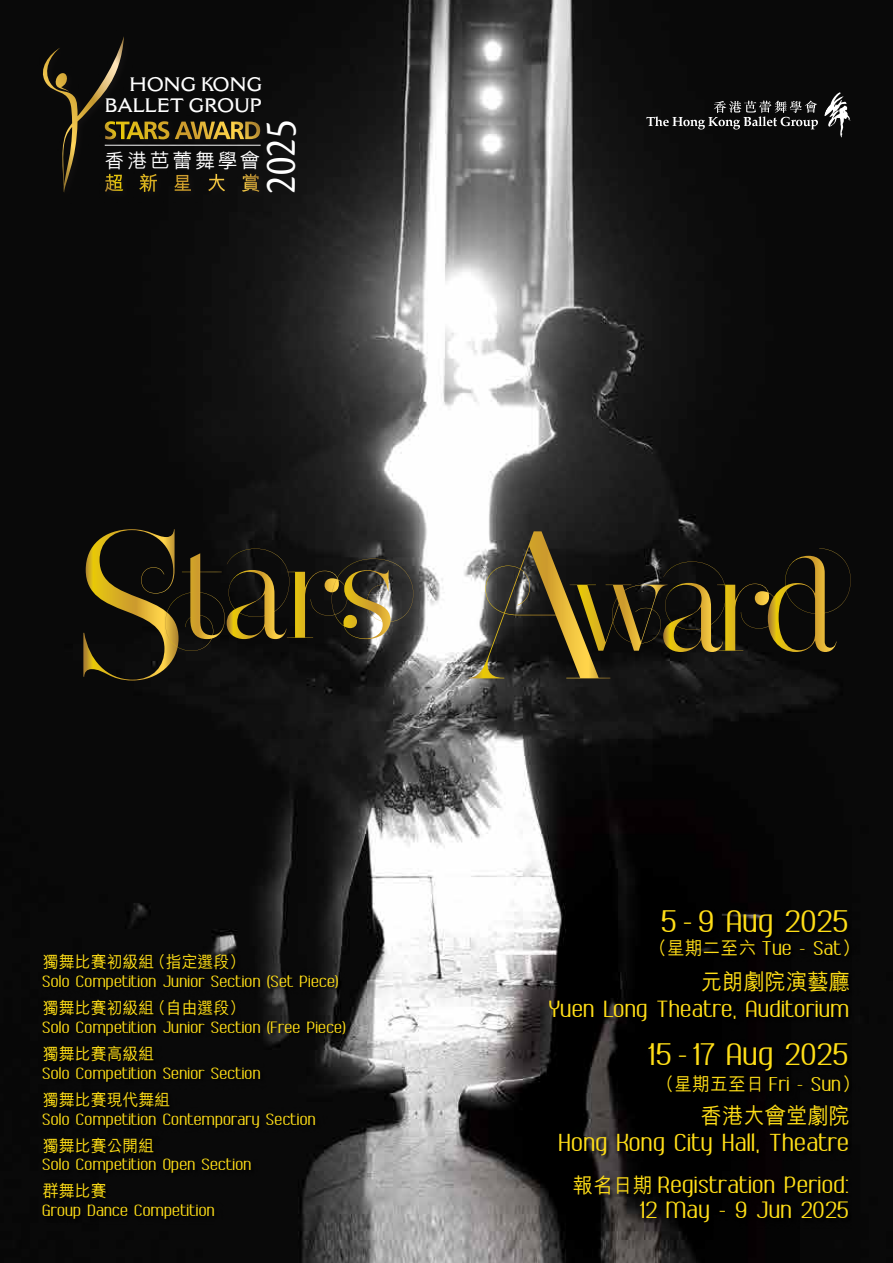
<style>
.page{position:relative;width:893px;height:1263px;background:#fff}
.page>*{position:absolute;margin:0;border:0;box-sizing:border-box;transform-origin:0 0}
.t1{font:46.5px "Cronos Pro Disp";color:#fff;scale:.87 1}
.t2{font:36px "Ambrosia Demo";color:#ffde17}
.t3{font:28.35px "Ambrosia Demo";color:#ffde17}
.t4{font:27.3px/25.2px "Ambrosia Demo";color:#ffde17;text-align:right}
.t5{font:27px "Ambrosia Demo";color:#ffde17}
.t6{font:500 22.5px "M Hei HK";color:#ffde17;scale:.95 1}
.t7{font:500 19.95px "M Hei HK";letter-spacing:.135em;color:#fff}
.t8{font:600 19.2px/21.6px "Cantoria MT Std";color:#fff;text-align:right}
.t9{font:18.9px "Ambrosia Demo";color:#ffde17}
.t10{font:500 18.9px "M Hei HK";color:#ffde17;scale:.95 1}
.t11{font:500 16.8px "M Hei HK";color:#ffde17;scale:.95 1}
.s1{font-family:"M Hei HK";font-weight:500;font-size:21px}
.s2{font-family:"Ambrosia Demo";font-weight:400;font-size:23.1px}
</style>
<div class="page">
<img style="left:0;top:0;width:893px;height:1263px">
<svg style="left:646px;top:100px;width:172px;height:30px;background:#343434"></svg>
<svg style="left:824px;top:92px;width:27px;height:46px"></svg>
<img style="left:260px;top:116px;width:11px;height:34px">
<img style="left:38px;top:31px;width:97px;height:173px">
<div style="left:99px;top:168px;width:171px;height:35px;background:#0c0c0c"></div>
<svg style="left:38px;top:36px;width:222px;height:157px;background:#1e1a0f"></svg>
<img style="left:42px;top:952px;width:316px;height:273px">
<img style="left:532px;top:901px;width:335px;height:327px">
<svg style="left:83px;top:529px;width:330px;height:151px;background:#312b18"></svg>
<svg style="left:469px;top:531px;width:382px;height:147px;background:#39331f"></svg>
<p class="t8" style="left:105px;top:73px;width:159px">HONG KONG<br>BALLET GROUP</p>
<h1 class="t1" style="left:254px;top:194px;width:87px;rotate:-90deg">2025</h1>
<p class="t7" style="left:105px;top:146px;width:157px">香港芭蕾舞學會</p>
<p class="t11" style="left:43px;top:949px;width:215px">獨舞比賽初級組（指定選段）</p>
<p class="t9" style="left:43px;top:974px;width:298px">Solo Competition Junior Section (Set Piece)</p>
<p class="t11" style="left:43px;top:995px;width:215px">獨舞比賽初級組（自由選段）</p>
<p class="t9" style="left:43px;top:1020px;width:305px">Solo Competition Junior Section (Free Piece)</p>
<p class="t11" style="left:43px;top:1041px;width:119px">獨舞比賽高級組</p>
<p class="t9" style="left:43px;top:1066px;width:220px">Solo Competition Senior Section</p>
<p class="t11" style="left:43px;top:1087px;width:136px">獨舞比賽現代舞組</p>
<p class="t9" style="left:43px;top:1112px;width:275px">Solo Competition Contemporary Section</p>
<p class="t11" style="left:43px;top:1133px;width:119px">獨舞比賽公開組</p>
<p class="t9" style="left:43px;top:1158px;width:211px">Solo Competition Open Section</p>
<p class="t11" style="left:43px;top:1179px;width:69px">群舞比賽</p>
<p class="t9" style="left:43px;top:1204px;width:174px">Group Dance Competition</p>
<h2 class="t2" style="left:662px;top:908px;width:190px">5 - 9 Aug 2025</h2>
<p class="t6" style="left:701px;top:966px;width:159px">元朗劇院演藝廳</p>
<h3 class="t5" style="left:550px;top:1000px;width:302px">Yuen Long Theatre, Auditorium</h3>
<h2 class="t2" style="left:650px;top:1042px;width:202px">15 - 17 Aug 2025</h2>
<p class="t6" style="left:701px;top:1099px;width:159px">香港大會堂劇院</p>
<h3 class="t3" style="left:560px;top:1132px;width:292px">Hong Kong City Hall, Theatre</h3>
<h3 class="t4" style="left:573px;top:1174px;width:279px"><span class="s1">報名日期</span> Registration Period:<br>12 May - 9 Jun 2025</h3>
<p class="t10" style="left:649px;top:934px;width:225px">（星期二至六 <span class="s2">Tue - Sat</span>）</p>
<p class="t10" style="left:656px;top:1070px;width:217px">（星期五至日 <span class="s2">Fri - Sun</span>）</p>
</div>
